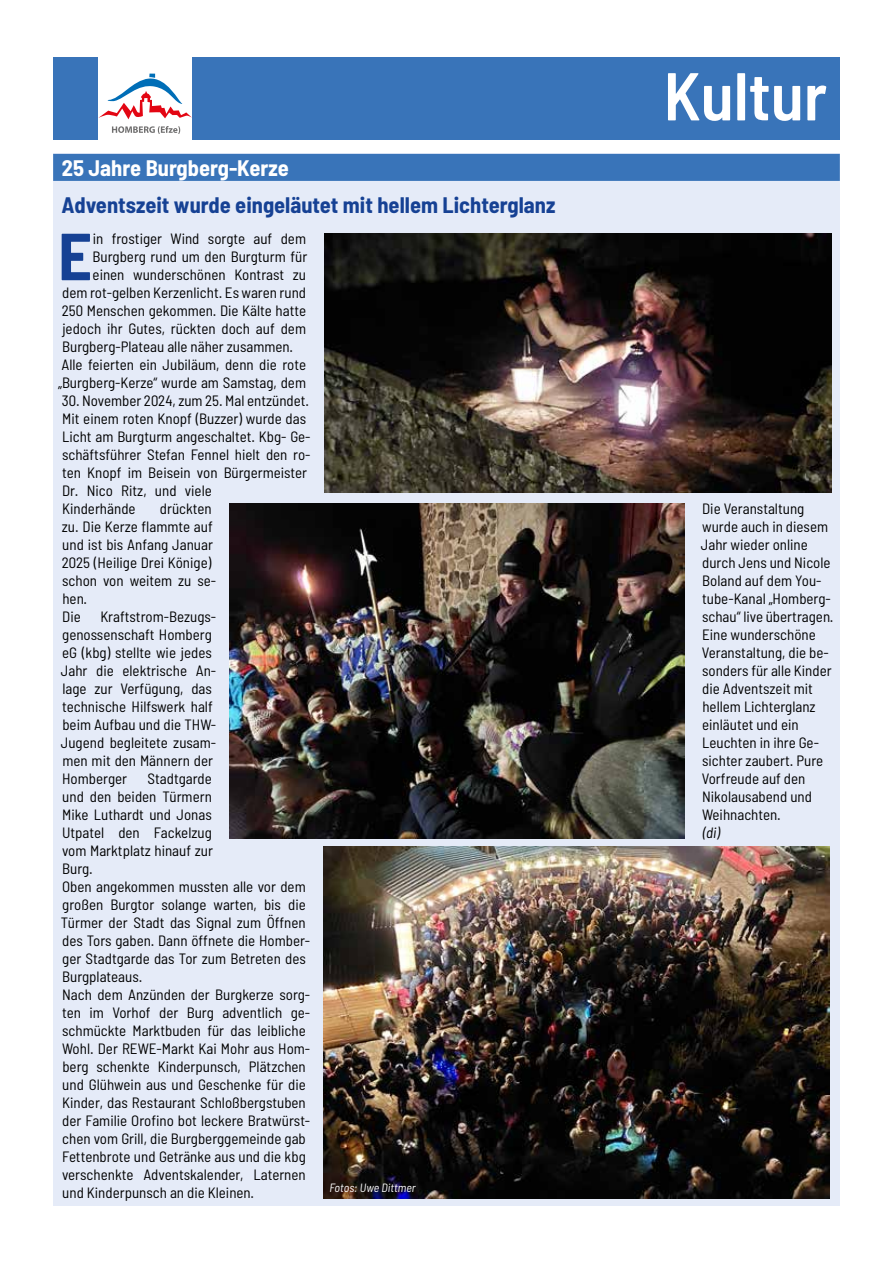
<style>
.page{position:relative;width:893px;height:1263px;background:#fff}
.page>*{position:absolute;margin:0;border:0;box-sizing:border-box;transform-origin:0 0}
.t1{font:600 semi-condensed 67.5px "Barlow";color:#fff}
.t2{font:700 semi-condensed 66.45px "Barlow";color:#164194}
.t3{font:700 semi-condensed 22.5px "Barlow";color:#164194}
.t4{font:700 semi-condensed 22.5px "Barlow";color:#fff}
.t5{font:semi-condensed 15px/18px "Barlow";color:#000}
.t6{font:italic semi-condensed 15px "Barlow";color:#000}
.t7{font:italic semi-condensed 12px "Barlow";color:#fff}
</style>
<div class="page">
<div style="left:53px;top:57px;width:787px;height:83px;background:#3974b9"></div>
<div style="left:98px;top:57px;width:94px;height:94px;background:#fff"></div>
<svg style="left:112px;top:126px;width:68px;height:8px"></svg>
<svg style="left:98px;top:74px;width:94px;height:45px"></svg>
<div style="left:53px;top:153px;width:787px;height:1052px;background:#e5ebf8"></div>
<div style="left:53px;top:154px;width:787px;height:27px;background:#3974b9"></div>
<img style="left:324px;top:846px;width:506px;height:352px">
<img style="left:325px;top:233px;width:506px;height:259px">
<img style="left:230px;top:504px;width:455px;height:334px">
<h3 class="t4" style="left:62px;top:153px;width:229px">25 Jahre Burgberg-Kerze</h3>
<h3 class="t3" style="left:62px;top:191px;width:495px">Adventszeit wurde eingeläutet mit hellem Lichterglanz</h3>
<h2 class="t2" style="left:58px;top:215px;width:35px">E</h2>
<p class="t5" style="left:93px;top:229px;width:215px">in frostiger Wind sorgte auf dem</p>
<p class="t5" style="left:93px;top:247px;width:216px">Burgberg rund um den Burgturm für</p>
<p class="t5" style="left:93px;top:265px;width:215px">einen wunderschönen Kontrast zu</p>
<p class="t5" style="left:62px;top:283px;width:245px">dem rot-gelben Kerzenlicht. Es waren rund</p>
<p class="t5" style="left:62px;top:301px;width:246px">250 Menschen gekommen. Die Kälte hatte</p>
<p class="t5" style="left:62px;top:319px;width:245px">jedoch ihr Gutes, rückten doch auf dem</p>
<p class="t5" style="left:62px;top:337px;width:233px">Burgberg-Plateau alle näher zusammen.</p>
<p class="t5" style="left:61px;top:355px;width:246px">Alle feierten ein Jubiläum, denn die rote</p>
<p class="t5" style="left:58px;top:373px;width:249px">„Burgberg-Kerze“ wurde am Samstag, dem</p>
<p class="t5" style="left:62px;top:391px;width:250px">30. November 2024, zum 25. Mal entzündet.<br>Mit einem roten Knopf (Buzzer) wurde das Licht am Burgturm angeschaltet. Kbg- Ge&shy;schäftsführer Stefan Fennel hielt den ro&shy;ten Knopf im Beisein von Bürgermeister Dr. Nico Ritz, und viele<br>Kinderhände</p>
<p class="t5" style="left:62px;top:499px;width:156px;text-indent:98px">drückten zu. Die Kerze flammte auf und ist bis Anfang Januar<br>2025 (Heilige Drei Könige) schon von weitem zu se&shy;hen.<br>Die</p>
<p class="t5" style="left:61px;top:607px;width:157px;text-indent:39px">Kraftstrom-Bezugs&shy;genossenschaft Homberg eG (kbg) stellte wie jedes<br>Jahr die elektrische An&shy;lage zur Verfügung, das technische Hilfswerk half beim Aufbau und die THW-<br>Jugend begleitete zusam&shy;men mit den Männern der<br>Homberger</p>
<p class="t5" style="left:61px;top:769px;width:251px;text-indent:87px">Stadtgarde<br>und den beiden Türmern<br>Mike Luthardt und Jonas<br>Utpatel den Fackelzug<br>vom Marktplatz hinauf zur<br>Burg.<br>Oben angekommen mussten alle vor dem großen Burgtor solange warten, bis die<br>Türmer der Stadt das Signal zum Öffnen des Tors gaben. Dann öffnete die Homber&shy;ger Stadtgarde das Tor zum Betreten des<br>Burgplateaus.<br>Nach dem Anzünden der Burgkerze sorg&shy;ten im Vorhof der Burg adventlich ge&shy;schmückte Marktbuden für das leibliche<br>Wohl. Der REWE-Markt Kai Mohr aus Hom&shy;berg schenkte Kinderpunsch, Plätzchen und Glühwein aus und Geschenke für die<br>Kinder, das Restaurant Schloßbergstuben der Familie Orofino bot leckere Bratwürst&shy;chen vom Grill, die Burgberggemeinde gab<br>Fettenbrote und Getränke aus und die kbg verschenkte Adventskalender, Laternen und Kinderpunsch an die Kleinen.</p>
<p class="t7" style="left:329px;top:1180px;width:88px">Fotos: Uwe Dittmer</p>
<h1 class="t1" style="left:664px;top:54px;width:165px">Kultur</h1>
<p class="t5" style="left:701px;top:499px;width:134px">Die Veranstaltung wurde auch in diesem<br>Jahr wieder online durch Jens und Nicole<br>Boland auf dem You&shy;tube-Kanal „Homberg&shy;schau“ live übertragen.<br>Eine wunderschöne<br>Veranstaltung, die be&shy;sonders für alle Kinder die Adventszeit mit hellem Lichterglanz einläutet und ein<br>Leuchten in ihre Ge&shy;sichter zaubert. Pure<br>Vorfreude auf den<br>Nikolausabend und<br>Weihnachten.</p>
<p class="t6" style="left:703px;top:823px;width:19px">(di)</p>
</div>
